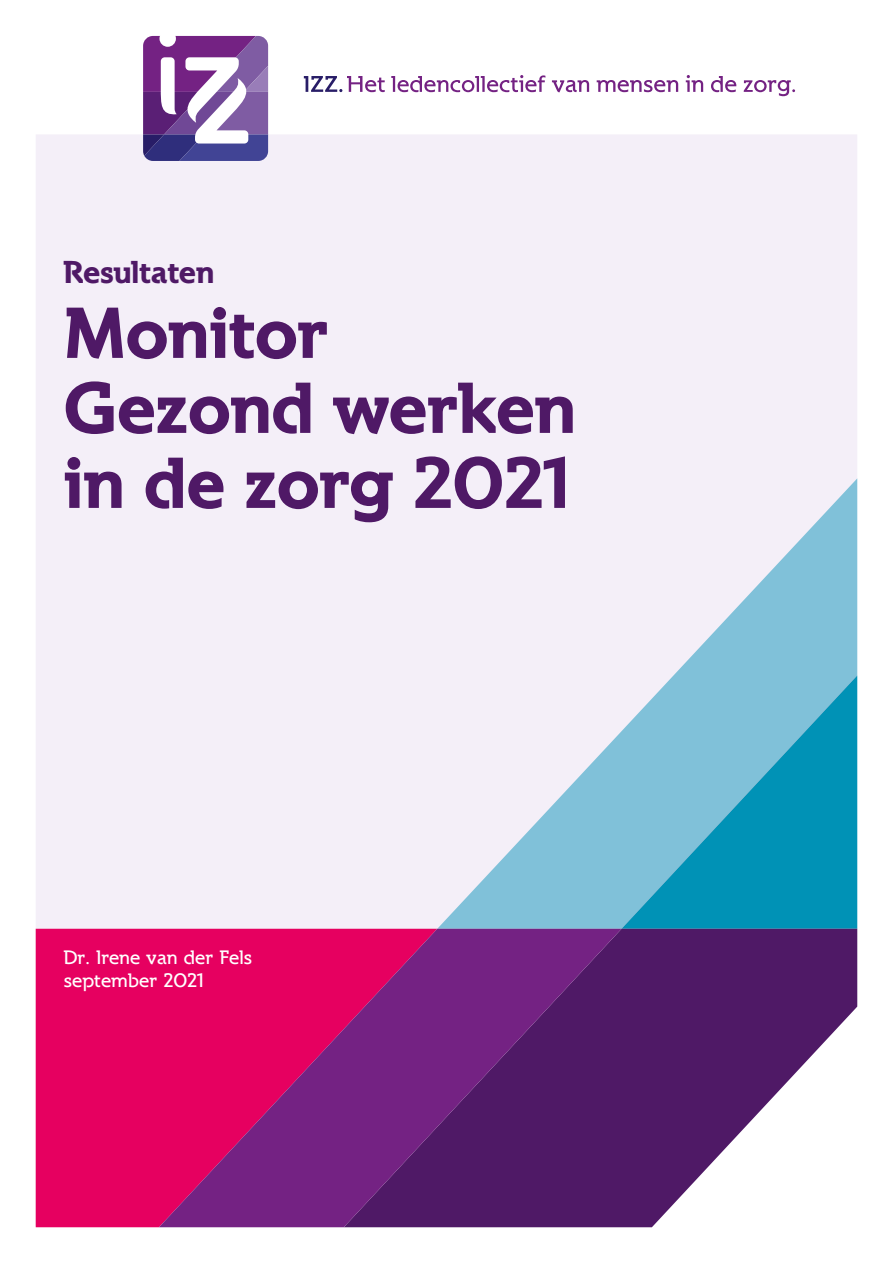
<style>
.page{position:relative;width:893px;height:1263px;background:#fff}
.page>*{position:absolute;margin:0;border:0;box-sizing:border-box;transform-origin:0 0}
.t1{font:700 75px/75px "Spartacus";color:#4f1966}
.t2{font:700 33px "Spartacus";color:#4f1966}
.t3{font:500 20.25px/22.4px "Spartacus";color:#fff}
</style>
<div class="page">
<div style="left:36px;top:134px;width:821px;height:795px;background:#f4eff8"></div>
<div style="left:36px;top:929px;width:123px;height:298px;background:#e60060"></div>
<svg style="left:622px;top:929px;width:235px;height:298px;fill:#4f1966"></svg>
<svg style="left:437px;top:478px;width:420px;height:451px"></svg>
<svg style="left:159px;top:929px;width:463px;height:298px;background:#8b156f"></svg>
<svg style="left:597px;top:80px;width:81px;height:12px"></svg>
<svg style="left:686px;top:75px;width:17px;height:17px"></svg>
<svg style="left:711px;top:76px;width:25px;height:16px"></svg>
<svg style="left:744px;top:80px;width:51px;height:16px"></svg>
<svg style="left:304px;top:76px;width:81px;height:16px"></svg>
<svg style="left:552px;top:80px;width:37px;height:12px"></svg>
<svg style="left:391px;top:75px;width:154px;height:17px"></svg>
<svg style="left:143px;top:36px;width:125px;height:125px"></svg>
<div style="left:159px;top:30px;width:17px;height:17px;background:#fff;border-radius:50%"></div>
<h2 class="t2" style="left:64px;top:254px;width:152px">Resultaten</h2>
<h1 class="t1" style="left:64px;top:296px;width:514px">Monitor<br>Gezond werken in de zorg 2021</h1>
<p class="t3" style="left:64px;top:947px;width:190px">Dr. Irene van der Fels september 2021</p>
</div>
